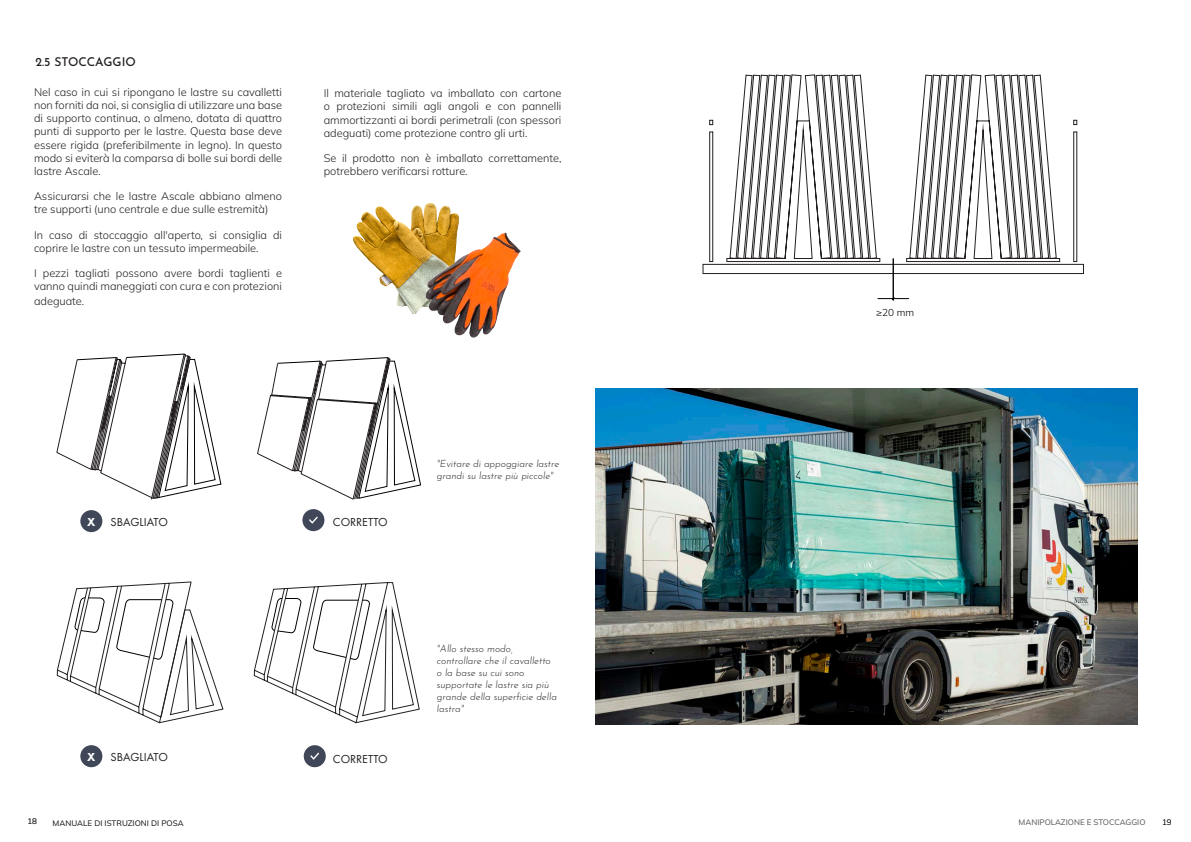
<style>
.page{position:relative;width:1191px;height:842px;background:#fff}
.page>*{position:absolute;margin:0;border:0;box-sizing:border-box;transform-origin:0 0}
.Parrafo_normal{font:100 12.1px "Josefin Sans";color:#231f20}
.Parrafo_normal-2{font:12px "Futura Cyrillic";color:#231f20}
.Parrafo_normal-3{font:800 12px "Futura Cyrillic";color:#fff}
.Parrafo_normal-4{font:200 11px/13.2px "Mulish";color:#231f20}
.Parrafo_normal-5{font:italic 100 10px/12px "Josefin Sans";color:#231f20}
.Parrafo_normal-6{font:200 10px "Mulish";color:#000}
.t1{font:500 8px "Mulish";color:#231f20}
.t2{font:500 8px "Mulish";color:#5f6263}
.t3{font:200 8px "Mulish";color:#231f20}
</style>
<div class="page">
<svg style="left:57px;top:581px;width:166px;height:142px"></svg>
<svg style="left:254px;top:582px;width:165px;height:141px"></svg>
<svg style="left:257px;top:357px;width:164px;height:143px"></svg>
<svg style="left:56px;top:354px;width:165px;height:146px"></svg>
<div style="left:302px;top:509px;width:22px;height:22px;background:#404758;border-radius:50%"></div>
<svg style="left:309px;top:516px;width:9px;height:8px"></svg>
<div style="left:304px;top:745px;width:22px;height:22px;background:#404758;border-radius:50%"></div>
<svg style="left:310px;top:752px;width:9px;height:8px"></svg>
<div style="left:80px;top:510px;width:22px;height:22px;background:#404758;border-radius:50%"></div>
<div style="left:80px;top:745px;width:22px;height:22px;background:#404758;border-radius:50%"></div>
<svg style="left:702px;top:75px;width:381px;height:199px"></svg>
<hr style="left:893px;top:258px;width:1px;height:42px;background:#000">
<hr style="left:877px;top:298px;width:32px;height:1px;background:#000">
<img style="left:352px;top:202px;width:107px;height:113px">
<img style="left:422px;top:229px;width:99px;height:109px">
<img style="left:595px;top:388px;width:542px;height:336px">
<p class="Parrafo_normal" style="left:35px;top:52px;width:102px">2.5 STOCCAGGIO</p>
<p class="Parrafo_normal-4" style="left:34px;top:85px;width:250px;text-align:justify">Nel caso in cui si ripongano le lastre su cavalletti non forniti da noi, si consiglia di utilizzare una base di supporto continua, o almeno, dotata di quattro punti di supporto per le lastre. Questa base deve essere rigida (preferibilmente in legno). In questo modo si eviterà la comparsa di bolle sui bordi delle lastre Ascale.</p>
<p class="Parrafo_normal-4" style="left:34px;top:189px;width:250px">Assicurarsi che le lastre Ascale abbiano almeno tre supporti (uno centrale e due sulle estremità)</p>
<p class="Parrafo_normal-4" style="left:34px;top:228px;width:250px">In caso di stoccaggio all'aperto, si consiglia di coprire le lastre con un tessuto impermeabile.</p>
<p class="Parrafo_normal-4" style="left:34px;top:266px;width:250px">I pezzi tagliati possono avere bordi taglienti e vanno quindi maneggiati con cura e con protezioni</p>
<p class="Parrafo_normal-4" style="left:34px;top:294px;width:52px">adeguate.</p>
<p class="Parrafo_normal-4" style="left:324px;top:86px;width:239px;text-align:justify">Il materiale tagliato va imballato con cartone o protezioni simili agli angoli e con pannelli ammortizzanti ai bordi perimetrali (con spessori adeguati) come protezione contro gli urti.</p>
<p class="Parrafo_normal-4" style="left:324px;top:151px;width:239px">Se il prodotto non è imballato correttamente, potrebbero verificarsi rotture.</p>
<p class="Parrafo_normal-6" style="left:876px;top:306px;width:39px">≥20 mm</p>
<p class="Parrafo_normal-5" style="left:437px;top:456px;width:124px">"Evitare di appoggiare lastre grandi su lastre più piccole"</p>
<p class="Parrafo_normal-3" style="left:87px;top:514px;width:10px">X</p>
<p class="Parrafo_normal-2" style="left:111px;top:515px;width:59px">SBAGLIATO</p>
<p class="Parrafo_normal-2" style="left:333px;top:515px;width:56px">CORRETTO</p>
<p class="Parrafo_normal-5" style="left:437px;top:641px;width:122px">"Allo stesso modo, controllare che il cavalletto o la base su cui sono supportate le lastre sia più grande della superficie della lastra"</p>
<p class="Parrafo_normal-3" style="left:87px;top:749px;width:10px">X</p>
<p class="Parrafo_normal-2" style="left:111px;top:750px;width:59px">SBAGLIATO</p>
<p class="Parrafo_normal-2" style="left:333px;top:752px;width:56px">CORRETTO</p>
<p class="t3" style="left:27px;top:816px;width:11px">18</p>
<p class="t3" style="left:1162px;top:816px;width:11px">19</p>
<p class="t1" style="left:53px;top:817px;width:133px">MANUALE DI ISTRUZIONI DI POSA</p>
<p class="t2" style="left:1018px;top:816px;width:128px">MANIPOLAZIONE E STOCCAGGIO</p>
</div>
